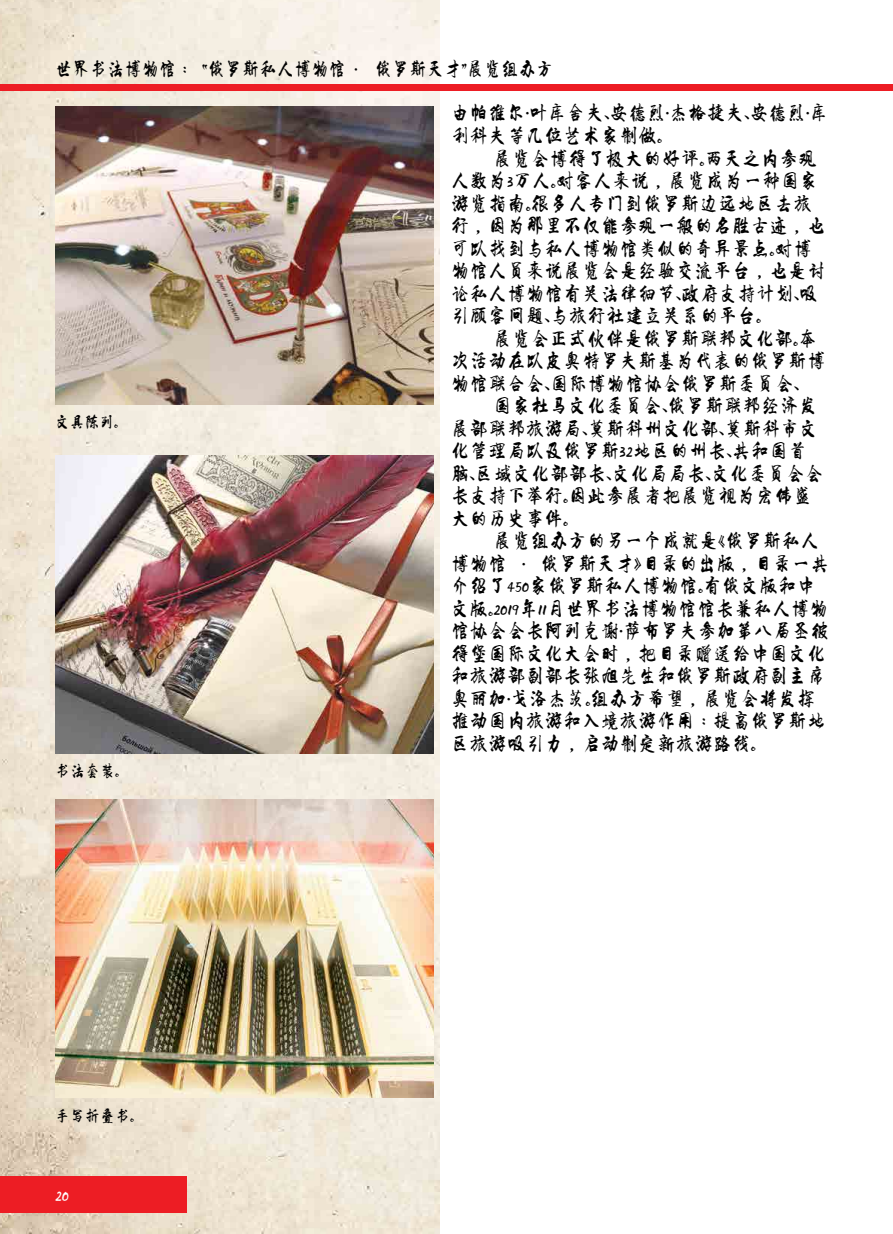
<style>
.page{position:relative;width:893px;height:1234px;background:#fff}
.page>*{position:absolute;margin:0;border:0;box-sizing:border-box;transform-origin:0 0}
.t1{font:18.75px/22.5px "Li Xu Ke";color:#000}
.t2{font:18px "Li Xu Ke";color:#000;scale:.96 1}
.t3{font:18px "Li Xu Ke";color:#fff}
.t4{font:15px "Li Xu Ke";color:#000}
</style>
<div class="page">
<img style="left:0;top:0;width:440px;height:1233px">
<img style="left:55px;top:106px;width:379px;height:298px">
<img style="left:55px;top:455px;width:379px;height:298px">
<img style="left:55px;top:799px;width:379px;height:298px">
<div style="left:0;top:1176px;width:187px;height:36px;background:#ed1d24"></div>
<div style="left:0;top:84px;width:893px;height:6px;background:#ed1d24"></div>
<p class="t2" style="left:55px;top:59px;width:520px">世界书法博物馆： “俄罗斯私人博物馆 • 俄罗斯天才”展览组办方</p>
<p class="t4" style="left:55px;top:413px;width:64px">文具陈列。</p>
<p class="t4" style="left:55px;top:762px;width:66px">书法套装。</p>
<p class="t4" style="left:55px;top:1107px;width:81px">手写折叠书。</p>
<p class="t3" style="left:55px;top:1184px;width:15px">20</p>
<p class="t1" style="left:451px;top:102px;width:379px">由帕维尔•叶库舍夫、安德烈•杰格捷夫、安德烈•库利科夫等几位艺术家制做。</p>
<p class="t1" style="left:451px;top:147px;width:376px;text-indent:43px">展览会博得了极大的好评。两天之内参观人数为3万人。对客人来说，展览成为一种国家游览指南。很多人专门到俄罗斯边远地区去旅行，因为那里不仅能参观一般的名胜古迹，也可以找到与私人博物馆类似的奇异景点。对博物馆人员来说展览会是经验交流平台，也是讨论私人博物馆有关法律细节、政府支持计划、吸引顾客问题、与旅行社建立关系的平台。</p>
<p class="t1" style="left:451px;top:327px;width:376px;text-indent:43px">展览会正式伙伴是俄罗斯联邦文化部。本次活动在以皮奥特罗夫斯基为代表的俄罗斯博物馆联合会、国际博物馆协会俄罗斯委员会、</p>
<p class="t1" style="left:451px;top:395px;width:374px;text-indent:43px">国家杜马文化委员会、俄罗斯联邦经济发展部联邦旅游局、莫斯科州文化部、莫斯科市文化管理局以及俄罗斯32地区的州长、共和国首脑、区域文化部部长、文化局局长、文化委员会会长支持下举行。因此参展者把展览视为宏伟盛大的历史事件。</p>
<p class="t1" style="left:451px;top:530px;width:380px;text-indent:43px">展览组办方的另一个成就是《俄罗斯私人博物馆 • 俄罗斯天才》目录的出版，目录一共介绍了450家俄罗斯私人博物馆。有俄文版和中文版。2019年11月世界书法博物馆馆长兼私人博物馆协会会长阿列克谢•萨布罗夫参加第八届圣彼得堡国际文化大会时，把目录赠送给中国文化和旅游部副部长张旭先生和俄罗斯政府副主席奥丽加•戈洛杰茨。组办方希望，展览会将发挥推动国内旅游和入境旅游作用：提高俄罗斯地区旅游吸引力，启动制定新旅游路线。</p>
</div>
